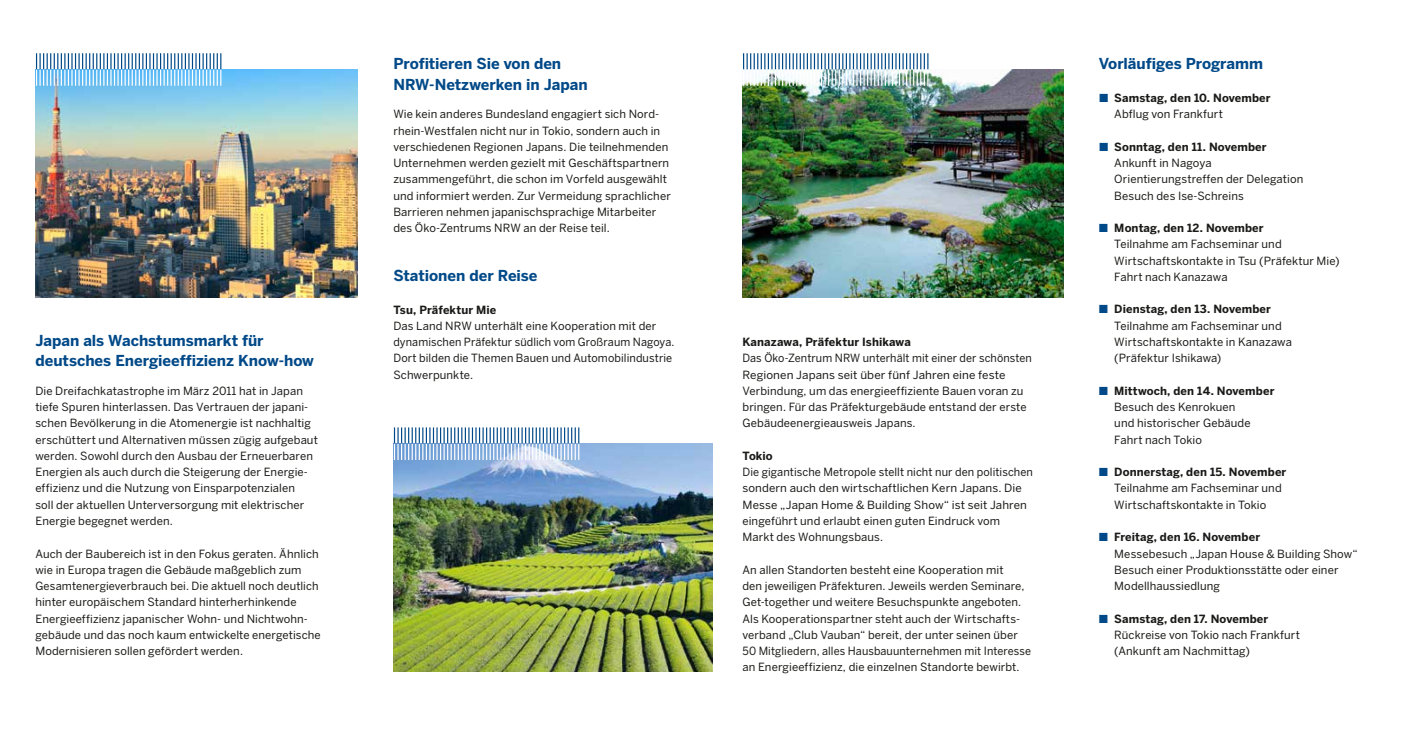
<style>
.page{position:relative;width:1407px;height:745px;background:#fff}
.page>*{position:absolute;margin:0;border:0;box-sizing:border-box;transform-origin:0 0}
.t1{font:700 15px/20px "Benton Sans";letter-spacing:-.005em;color:#004988}
.t2{font:11.25px/16.2px "Benton Sans";letter-spacing:.01em;color:#1a1a18}
.t3{font:700 11.25px "Benton Sans";letter-spacing:.01em;color:#1a1a18}
.t4{font:11.25px/16.2px "Benton Sans";letter-spacing:.01em;color:#1a1a18;scale:.96 1}
</style>
<div class="page">
<img style="left:35px;top:69px;width:323px;height:228px">
<img style="left:742px;top:69px;width:321px;height:228px">
<img style="left:393px;top:443px;width:319px;height:228px">
<svg style="left:36px;top:53px;width:185px;height:33px"></svg>
<img style="left:743px;top:53px;width:185px;height:33px">
<svg style="left:394px;top:427px;width:185px;height:32px"></svg>
<h1 class="t1" style="left:35px;top:330px;width:280px">Japan als Wachstumsmarkt für deutsches Energieeffizienz Know-how</h1>
<p class="t2" style="left:35px;top:382px;width:284px">Die Dreifachkatastrophe im März 2011 hat in Japan tiefe Spuren hinterlassen. Das Vertrauen der japani&shy;schen Bevölkerung in die Atomenergie ist nachhaltig erschüttert und Alternativen müssen zügig aufgebaut werden. Sowohl durch den Ausbau der Erneuerbaren Energien als auch durch die Steigerung der Energie&shy;effizienz und die Nutzung von Einsparpotenzialen<br>soll der aktuellen Unterversorgung mit elektrischer Energie begegnet werden.</p>
<p class="t2" style="left:35px;top:545px;width:287px">Auch der Baubereich ist in den Fokus geraten. Ähnlich wie in Europa tragen die Gebäude maßgeblich zum Gesamtenergieverbrauch bei. Die aktuell noch deutlich hinter europäischem Standard hinterherhinkende Energieeffizienz japanischer Wohn- und Nichtwohn&shy;gebäude und das noch kaum entwickelte energetische Modernisieren sollen gefördert werden.</p>
<h1 class="t1" style="left:393px;top:54px;width:196px">Profitieren Sie von den<br>NRW-Netzwerken in Japan</h1>
<p class="t2" style="left:393px;top:106px;width:279px">Wie kein anderes Bundesland engagiert sich Nord&shy;rhein-Westfalen nicht nur in Tokio, sondern auch in verschiedenen Regionen Japans. Die teilnehmenden Unternehmen werden gezielt mit Geschäftspartnern zusammengeführt, die schon im Vorfeld ausgewählt und informiert werden. Zur Vermeidung sprachlicher Barrieren nehmen japanischsprachige Mitarbeiter des Öko-Zentrums NRW an der Reise teil.</p>
<h1 class="t1" style="left:393px;top:265px;width:146px">Stationen der Reise</h1>
<p class="t3" style="left:393px;top:302px;width:104px">Tsu, Präfektur Mie</p>
<p class="t2" style="left:393px;top:317px;width:282px">Das Land NRW unterhält eine Kooperation mit der dynamischen Präfektur südlich vom Großraum Nagoya.<br>Dort bilden die Themen Bauen und Automobilindustrie Schwerpunkte.</p>
<p class="t3" style="left:742px;top:335px;width:170px">Kanazawa, Präfektur Ishikawa</p>
<p class="t4" style="left:742px;top:350px;width:303px">Das Öko-Zentrum NRW unterhält mit einer der schönsten Regionen Japans seit über fünf Jahren eine feste Verbindung, um das energieeffiziente Bauen voran zu bringen. Für das Präfekturgebäude entstand der erste Gebäudeenergieausweis Japans.</p>
<p class="t3" style="left:742px;top:449px;width:32px">Tokio</p>
<p class="t2" style="left:742px;top:463px;width:292px">Die gigantische Metropole stellt nicht nur den politischen sondern auch den wirtschaftlichen Kern Japans. Die Messe „Japan Home &amp; Building Show“ ist seit Jahren eingeführt und erlaubt einen guten Eindruck vom Markt des Wohnungsbaus.</p>
<p class="t2" style="left:742px;top:561px;width:290px">An allen Standorten besteht eine Kooperation mit<br>den jeweiligen Präfekturen. Jeweils werden Seminare, Get-together und weitere Besuchspunkte angeboten.<br>Als Kooperationspartner steht auch der Wirtschafts&shy;verband „Club Vauban“ bereit, der unter seinen über 50 Mitgliedern, alles Hausbauunternehmen mit Interesse an Energieeffizienz, die einzelnen Standorte bewirbt.</p>
<h1 class="t1" style="left:1098px;top:54px;width:166px">Vorläufiges Programm</h1>
<p class="t3" style="left:1114px;top:91px;width:158px">Samstag, den 10. November</p>
<p class="t2" style="left:1114px;top:106px;width:110px">Abflug von Frankfurt</p>
<p class="t3" style="left:1114px;top:140px;width:154px">Sonntag, den 11. November</p>
<p class="t2" style="left:1114px;top:155px;width:190px">Ankunft in Nagoya<br>Orientierungstreffen der Delegation<br>Besuch des Ise-Schreins</p>
<p class="t3" style="left:1114px;top:221px;width:151px">Montag, den 12. November</p>
<p class="t2" style="left:1114px;top:236px;width:227px">Teilnahme am Fachseminar und<br>Wirtschaftskontakte in Tsu (Präfektur Mie)<br>Fahrt nach Kanazawa</p>
<p class="t3" style="left:1114px;top:302px;width:158px">Dienstag, den 13. November</p>
<p class="t2" style="left:1114px;top:317px;width:179px">Teilnahme am Fachseminar und<br>Wirtschaftskontakte in Kanazawa (Präfektur Ishikawa)</p>
<p class="t3" style="left:1114px;top:384px;width:162px">Mittwoch, den 14. November</p>
<p class="t2" style="left:1114px;top:398px;width:138px">Besuch des Kenrokuen und historischer Gebäude<br>Fahrt nach Tokio</p>
<p class="t3" style="left:1114px;top:465px;width:174px">Donnerstag, den 15. November</p>
<p class="t2" style="left:1114px;top:479px;width:169px">Teilnahme am Fachseminar und<br>Wirtschaftskontakte in Tokio</p>
<p class="t3" style="left:1114px;top:530px;width:147px">Freitag, den 16. November</p>
<p class="t2" style="left:1114px;top:544px;width:245px">Messebesuch „Japan House &amp; Building Show“<br>Besuch einer Produktionsstätte oder einer<br>Modellhaussiedlung</p>
<p class="t3" style="left:1114px;top:611px;width:155px">Samstag, den 17. November</p>
<p class="t2" style="left:1114px;top:626px;width:187px">Rückreise von Tokio nach Frankfurt (Ankunft am Nachmittag)</p>
</div>
